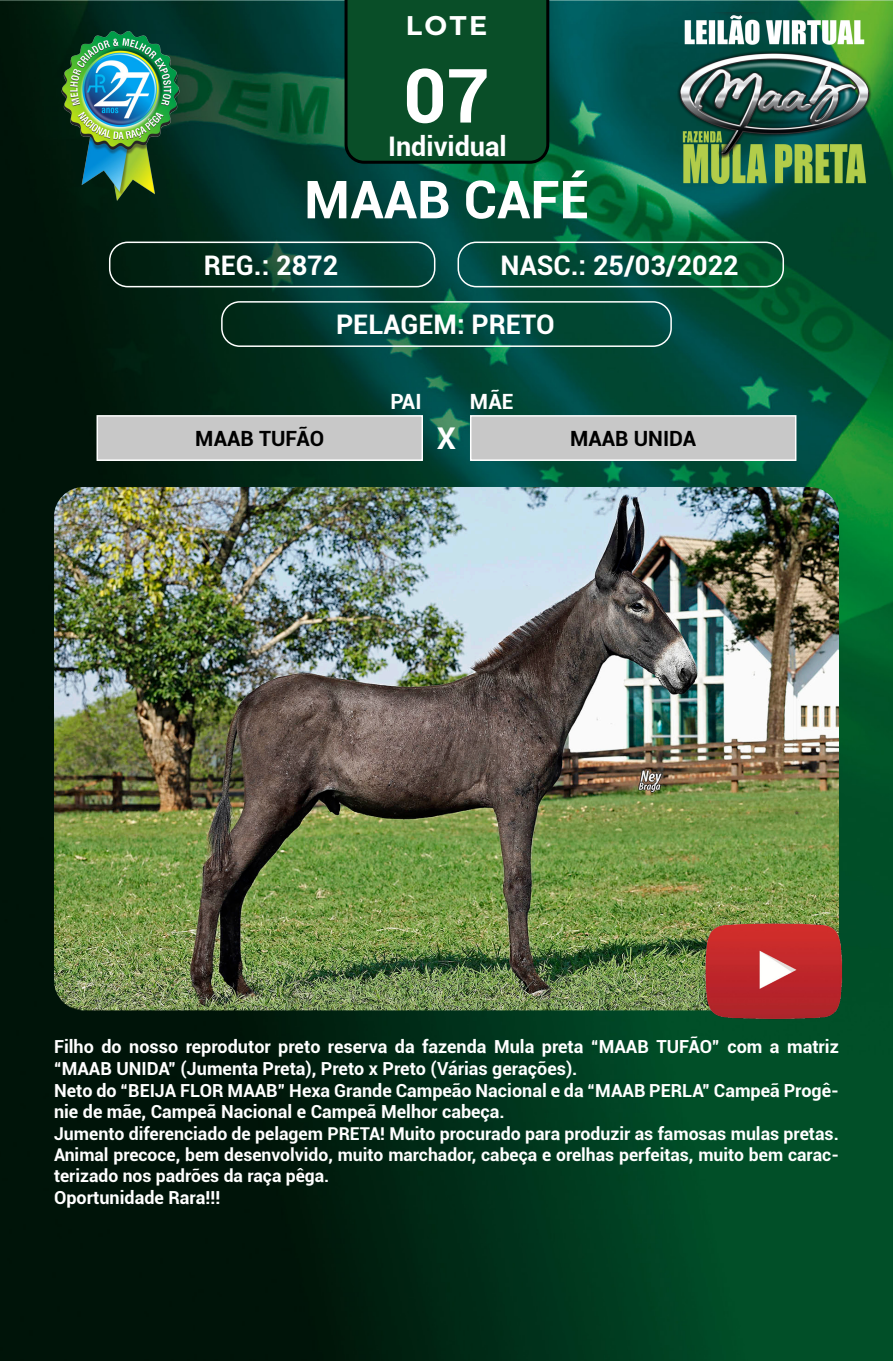
<style>
.page{position:relative;width:893px;height:1361px;background:#fff}
.page>*{position:absolute;margin:0;border:0;box-sizing:border-box;transform-origin:0 0}
.t1{font:700 75px "Roboto";color:#fff}
.t2{font:700 52.5px "Roboto";color:#fff}
.t3{font:700 30px "Roboto";color:#fff}
.t4{font:700 27px "Roboto";color:#fff}
.t5{font:700 27px "Montserrat";color:#fff}
.t6{font:700 21px "Roboto";color:#000}
.t7{font:700 21px "Roboto";color:#fff}
.t8{font:700 18px/21.6px "Roboto";color:#fff}
.t9{font:700 17.7px "Roboto";color:#fff}
.t10{font:700 17.55px/21.6px "Roboto";color:#fff}
</style>
<div class="page">
<img style="left:0;top:0;width:893px;height:1361px">
<img style="left:54px;top:22px;width:132px;height:188px">
<img style="left:669px;top:13px;width:203px;height:183px">
<div style="left:345px;top:0;width:204px;height:164px;background:#094e28"></div>
<div style="left:109px;top:242px;width:326px;height:45px;border:2px solid #fff;border-radius:18px"></div>
<div style="left:458px;top:242px;width:326px;height:45px;border:2px solid #fff;border-radius:18px"></div>
<div style="left:221px;top:301px;width:451px;height:46px;border:2px solid #fff;border-radius:18px"></div>
<div style="left:97px;top:416px;width:325px;height:44px;background:#c8c8c8"></div>
<div style="left:97px;top:415px;width:326px;height:46px;border:2px solid #fff"></div>
<div style="left:471px;top:416px;width:325px;height:44px;background:#c8c8c8"></div>
<div style="left:470px;top:415px;width:326px;height:46px;border:2px solid #fff"></div>
<img style="left:54px;top:487px;width:785px;height:523px">
<img style="left:704px;top:921px;width:140px;height:99px">
<p class="t5" style="left:406px;top:6px;width:83px">LOTE</p>
<p class="t1" style="left:403px;top:43px;width:88px">07</p>
<p class="t4" style="left:388px;top:128px;width:120px">Individual</p>
<p class="t2" style="left:304px;top:163px;width:286px">MAAB CAFÉ</p>
<p class="t4" style="left:204px;top:246px;width:136px">REG.: 2872</p>
<p class="t4" style="left:500px;top:246px;width:240px">NASC.: 25/03/2022</p>
<p class="t4" style="left:336px;top:305px;width:220px">PELAGEM: PRETO</p>
<p class="t7" style="left:390px;top:386px;width:33px">PAI</p>
<p class="t7" style="left:470px;top:386px;width:45px">MÃE</p>
<p class="t6" style="left:195px;top:423px;width:131px">MAAB TUFÃO</p>
<p class="t3" style="left:437px;top:417px;width:21px">X</p>
<p class="t6" style="left:570px;top:423px;width:128px">MAAB UNIDA</p>
<p class="t8" style="left:54px;top:1035px;width:786px">Filho do nosso reprodutor preto reserva da fazenda Mula preta “MAAB TUFÃO” com a matriz “MAAB UNIDA” (Jumenta Preta), Preto x Preto (Várias gerações).</p>
<p class="t8" style="left:54px;top:1078px;width:786px">Neto do “BEIJA FLOR MAAB” Hexa Grande Campeão Nacional e da “MAAB PERLA” Campeã Progê&shy;nie de mãe, Campeã Nacional e Campeã Melhor cabeça.</p>
<p class="t9" style="left:54px;top:1121px;width:786px">Jumento diferenciado de pelagem PRETA! Muito procurado para produzir as famosas mulas pretas.</p>
<p class="t10" style="left:54px;top:1143px;width:786px">Animal precoce, bem desenvolvido, muito marchador, cabeça e orelhas perfeitas, muito bem carac&shy;terizado nos padrões da raça pêga.</p>
<p class="t8" style="left:54px;top:1186px;width:168px">Oportunidade Rara!!!</p>
</div>
